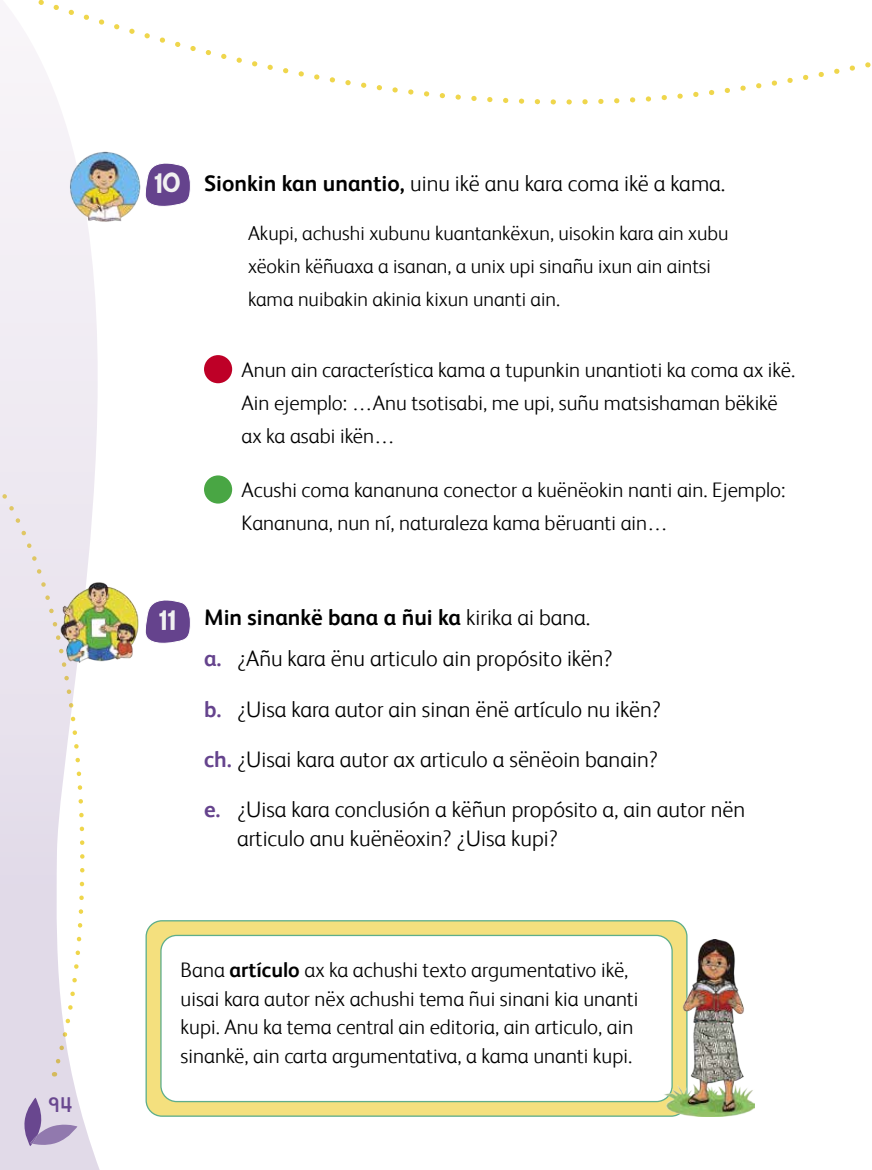
<style>
.page{position:relative;width:872px;height:1170px;background:#fff}
.page>*{position:absolute;margin:0;border:0;box-sizing:border-box;transform-origin:0 0}
.t1{font:22.5px/41.7px "Dune";color:#000}
.t2{font:21px/28.5px "Dune";color:#000}
.t3{font:700 21px "Dune";color:#65438d}
.t4{font:20.25px/33px "Dune";color:#000}
.s1{font-family:"Glitter Candy";font-size:30px;color:#f1f1f1}
.s2{font-weight:700}
.s3{font-weight:700;color:#65438d}
</style>
<div class="page">
<svg style="left:114px;top:24px;width:757px;height:81px"></svg>
<svg style="left:0;top:0;width:105px;height:1169px"></svg>
<div style="left:146px;top:920px;width:541px;height:195px;background:#f4e07e;border-radius:16px"></div>
<div style="left:145px;top:920px;width:542px;height:196px;border:1px solid #5eae8b;border-radius:16px"></div>
<div style="left:161px;top:935px;width:511px;height:166px;background:#fff;border-radius:16px"></div>
<div style="left:160px;top:934px;width:513px;height:168px;border:1px solid #5eae8b;border-radius:16px"></div>
<svg style="left:164px;top:163px;width:27px;height:44px"></svg>
<img style="left:46px;top:137px;width:118px;height:98px">
<img style="left:663px;top:939px;width:91px;height:177px">
<svg style="left:145px;top:600px;width:46px;height:44px"></svg>
<img style="left:55px;top:575px;width:84px;height:88px">
<div style="left:204px;top:355px;width:28px;height:28px;background:#be0027;border-radius:50%"></div>
<div style="left:204px;top:475px;width:28px;height:28px;background:#49a644;border-radius:50%"></div>
<p class="t3" style="left:48px;top:1090px;width:27px">94</p>
<p class="t1" style="left:154px;top:161px;width:573px"><span class="s1">10</span> <span class="s2">Sionkin kan unantio,</span> uinu ikë anu kara coma ikë a kama.</p>
<p class="t4" style="left:248px;top:216px;width:482px">Akupi, achushi xubunu kuantankëxun, uisokin kara ain xubu xëokin këñuaxa a isanan, a unix upi sinañu ixun ain aintsi kama nuibakin akinia kixun unanti ain.</p>
<p class="t2" style="left:241px;top:352px;width:555px;line-height:33px">Anun ain característica kama a tupunkin unantioti ka coma ax ikë.<br>Ain ejemplo: …Anu tsotisabi, me upi, suñu matsishaman bëkikë ax ka asabi ikën…</p>
<p class="t2" style="left:241px;top:472px;width:545px;line-height:33px">Acushi coma kananuna conector a kuënëokin nanti ain. Ejemplo:<br>Kananuna, nun ní, naturaleza kama bëruanti ain…</p>
<p class="t1" style="left:204px;top:595px;width:410px;text-indent:-45px"><span class="s1">11</span> <span class="s2">Min sinankë bana a ñui ka</span> kirika ai bana. <span class="s3">a.</span> ¿Añu kara ënu articulo ain propósito ikën?</p>
<p class="t1" style="left:204px;top:687px;width:458px"><span class="s3">b.</span> ¿Uisa kara autor ain sinan ënë artículo nu ikën?</p>
<p class="t1" style="left:204px;top:737px;width:455px"><span class="s3">ch.</span> ¿Uisai kara autor ax articulo a sënëoin banain?</p>
<p class="t1" style="left:237px;top:793px;width:510px;line-height:29px;text-indent:-33px"><span class="s3">e.</span> ¿Uisa kara conclusión a këñun propósito a, ain autor nën articulo anu kuënëoxin? ¿Uisa kupi?</p>
<p class="t2" style="left:181px;top:954px;width:459px">Bana <span class="s2">artículo</span> ax ka achushi texto argumentativo ikë, uisai kara autor nëx achushi tema ñui sinani kia unanti kupi. Anu ka tema central ain editoria, ain articulo, ain sinankë, ain carta argumentativa, a kama unanti kupi.</p>
</div>
